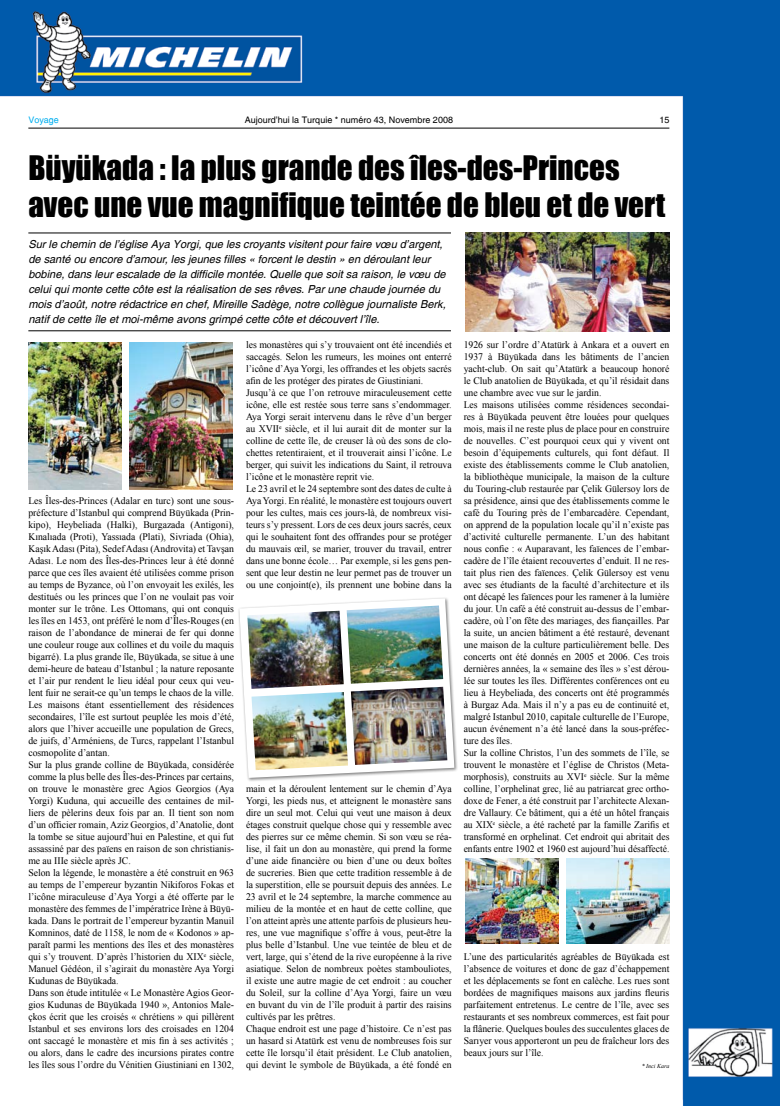
<style>
.page{position:relative;width:780px;height:1106px;background:#fff}
.page>*{position:absolute;margin:0;border:0;box-sizing:border-box;transform-origin:0 0}
.t1{font:31px/37px "Impact";color:#000}
.t2{font:italic 11px/15px "Switzerland";color:#000}
.t3{font:10px/12px "Times New Roman";color:#000}
.t4{font:9px "Switzerland Plain";color:#000}
.t5{font:9px "Switzerland Plain";color:#00aeef}
.t6{font:italic 6px "Times New Roman";color:#000}
</style>
<div class="page">
<img style="left:0;top:0;width:780px;height:1106px">
<hr style="left:28px;top:128px;width:641px;height:1px;background:#000">
<img style="left:465px;top:232px;width:204px;height:99px">
<img style="left:28px;top:342px;width:94px;height:147px">
<img style="left:130px;top:342px;width:102px;height:147px">
<img style="left:465px;top:858px;width:93px;height:85px">
<img style="left:566px;top:858px;width:103px;height:85px">
<hr style="left:28px;top:233px;width:423px;height:1px;background:#000">
<hr style="left:28px;top:330px;width:423px;height:1px;background:#000">
<div style="left:237px;top:596px;width:225px;height:190px;background:#000;opacity:.5"></div>
<svg style="left:239px;top:598px;width:215px;height:180px"></svg>
<img style="left:247px;top:610px;width:97px;height:79px">
<img style="left:346px;top:605px;width:97px;height:78px">
<img style="left:351px;top:686px;width:96px;height:79px">
<img style="left:251px;top:692px;width:97px;height:78px">
<p class="t5" style="left:28px;top:115px;width:32px">Voyage</p>
<p class="t4" style="left:245px;top:115px;width:210px">Aujourd’hui la Turquie * numéro 43, Novembre 2008</p>
<p class="t4" style="left:659px;top:115px;width:12px">15</p>
<h1 class="t1" style="left:28px;top:149px;width:638px">Büyükada : la plus grande des îles-des-Princes avec une vue magnifique teintée de bleu et de vert</h1>
<p class="t2" style="left:28px;top:236px;width:419px">Sur le chemin de l’église Aya Yorgi, que les croyants visitent pour faire vœu d’argent, de santé ou encore d’amour, les jeunes filles « forcent le destin » en déroulant leur bobine, dans leur escalade de la difficile montée. Quelle que soit sa raison, le vœu de celui qui monte cette côte est la réalisation de ses rêves. Par une chaude journée du mois d’août, notre rédactrice en chef, Mireille Sadège, notre collègue journaliste Berk, natif de cette île et moi-même avons grimpé cette côte et découvert l’île.</p>
<p class="t3" style="left:28px;top:494px;width:207px">Les Îles-des-Princes (Adalar en turc) sont une sous&shy;préfecture d’Istanbul qui comprend Büyükada (Prin&shy;kipo), Heybeliada (Halki), Burgazada (Antigoni), Kınalıada (Proti), Yassıada (Plati), Sivriada (Ohia), Kaşık Adası (Pita), Sedef Adası (Androvita) et Tavşan Adası. Le nom des Îles-des-Princes leur à été donné parce que ces îles avaient été utilisées comme prison au temps de Byzance, où l’on envoyait les exilés, les destitués ou les princes que l’on ne voulait pas voir monter sur le trône. Les Ottomans, qui ont conquis les îles en 1453, ont préféré le nom d’Îles-Rouges (en raison de l’abondance de minerai de fer qui donne une couleur rouge aux collines et du voile du maquis bigarré). La plus grande île, Büyükada, se situe à une demi-heure de bateau d’Istanbul ; la nature reposante et l’air pur rendent le lieu idéal pour ceux qui veu&shy;lent fuir ne serait-ce qu’un temps le chaos de la ville.<br>Les maisons étant essentiellement des résidences secondaires, l’île est surtout peuplée les mois d’été, alors que l’hiver accueille une population de Grecs, de juifs, d’Arméniens, de Turcs, rappelant l’Istanbul cosmopolite d’antan.<br>Sur la plus grande colline de Büyükada, considérée comme la plus belle des Îles-des-Princes par certains, on trouve le monastère grec Agios Georgios (Aya Yorgi) Kuduna, qui accueille des centaines de mil&shy;liers de pèlerins deux fois par an. Il tient son nom d’un officier romain, Aziz Georgios, d’Anatolie, dont la tombe se situe aujourd’hui en Palestine, et qui fut assassiné par des païens en raison de son christianis&shy;me au IIIe siècle après JC.<br>Selon la légende, le monastère a été construit en 963 au temps de l’empereur byzantin Nikiforos Fokas et l’icône miraculeuse d’Aya Yorgi a été offerte par le monastère des femmes de l’impératrice Irène à Büyü&shy;kada. Dans le portrait de l’empereur byzantin Manuil Komninos, daté de 1158, le nom de « Kodonos » ap&shy;paraît parmi les mentions des îles et des monastères qui s’y trouvent. D’après l’historien du XIX<sup>e</sup> siècle, Manuel Gédéon, il s’agirait du monastère Aya Yorgi Kudunas de Büyükada.<br>Dans son étude intitulée « Le Monastère Agios Geor&shy;gios Kudunas de Büyükada 1940 », Antonios Male&shy;çkos écrit que les croisés « chrétiens » qui pillèrent Istanbul et ses environs lors des croisades en 1204 ont saccagé le monastère et mis fin à ses activités ; ou alors, dans le cadre des incursions pirates contre les îles sous l’ordre du Vénitien Giustiniani en 1302,</p>
<p class="t3" style="left:246px;top:338px;width:207px">les monastères qui s’y trouvaient ont été incendiés et saccagés. Selon les rumeurs, les moines ont enterré l’icône d’Aya Yorgi, les offrandes et les objets sacrés afin de les protéger des pirates de Giustiniani.<br>Jusqu’à ce que l’on retrouve miraculeusement cette icône, elle est restée sous terre sans s’endommager.<br>Aya Yorgi serait intervenu dans le rêve d’un berger au XVII<sup>e</sup> siècle, et il lui aurait dit de monter sur la colline de cette île, de creuser là où des sons de clo&shy;chettes retentiraient, et il trouverait ainsi l’icône. Le berger, qui suivit les indications du Saint, il retrouva l’icône et le monastère reprit vie.<br>Le 23 avril et le 24 septembre sont des dates de culte à Aya Yorgi. En réalité, le monastère est toujours ouvert pour les cultes, mais ces jours-là, de nombreux visi&shy;teurs s’y pressent. Lors de ces deux jours sacrés, ceux qui le souhaitent font des offrandes pour se protéger du mauvais œil, se marier, trouver du travail, entrer dans une bonne école… Par exemple, si les gens pen&shy;sent que leur destin ne leur permet pas de trouver un ou une conjoint(e), ils prennent une bobine dans la</p>
<p class="t3" style="left:246px;top:782px;width:207px">main et la déroulent lentement sur le chemin d’Aya Yorgi, les pieds nus, et atteignent le monastère sans dire un seul mot. Celui qui veut une maison à deux étages construit quelque chose qui y ressemble avec des pierres sur ce même chemin. Si son vœu se réa&shy;lise, il fait un don au monastère, qui prend la forme d’une aide financière ou bien d’une ou deux boîtes de sucreries. Bien que cette tradition ressemble à de la superstition, elle se poursuit depuis des années. Le 23 avril et le 24 septembre, la marche commence au milieu de la montée et en haut de cette colline, que l’on atteint après une attente parfois de plusieurs heu&shy;res, une vue magnifique s’offre à vous, peut-être la plus belle d’Istanbul. Une vue teintée de bleu et de vert, large, qui s’étend de la rive européenne à la rive asiatique. Selon de nombreux poètes stambouliotes, il existe une autre magie de cet endroit : au coucher du Soleil, sur la colline d’Aya Yorgi, faire un vœu en buvant du vin de l’île produit à partir des raisins cultivés par les prêtres.<br>Chaque endroit est une page d’histoire. Ce n’est pas un hasard si Atatürk est venu de nombreuses fois sur cette île lorsqu’il était président. Le Club anatolien, qui devint le symbole de Büyükada, a été fondé en</p>
<p class="t3" style="left:463px;top:338px;width:207px">1926 sur l’ordre d’Atatürk à Ankara et a ouvert en 1937 à Büyükada dans les bâtiments de l’ancien yacht-club. On sait qu’Atatürk a beaucoup honoré le Club anatolien de Büyükada, et qu’il résidait dans une chambre avec vue sur le jardin.<br>Les maisons utilisées comme résidences secondai&shy;res à Büyükada peuvent être louées pour quelques mois, mais il ne reste plus de place pour en construire de nouvelles. C’est pourquoi ceux qui y vivent ont besoin d’équipements culturels, qui font défaut. Il existe des établissements comme le Club anatolien, la bibliothèque municipale, la maison de la culture du Touring-club restaurée par Çelik Gülersoy lors de sa présidence, ainsi que des établissements comme le café du Touring près de l’embarcadère. Cependant, on apprend de la population locale qu’il n’existe pas d’activité culturelle permanente. L’un des habitant nous confie : « Auparavant, les faïences de l’embar&shy;cadère de l’île étaient recouvertes d’enduit. Il ne res&shy;tait plus rien des faïences. Çelik Gülersoy est venu avec ses étudiants de la faculté d’architecture et ils ont décapé les faïences pour les ramener à la lumière du jour. Un café a été construit au-dessus de l’embar&shy;cadère, où l’on fête des mariages, des fiançailles. Par la suite, un ancien bâtiment a été restauré, devenant une maison de la culture particulièrement belle. Des concerts ont été donnés en 2005 et 2006. Ces trois dernières années, la « semaine des îles » s’est dérou&shy;lée sur toutes les îles. Différentes conférences ont eu lieu à Heybeliada, des concerts ont été programmés à Burgaz Ada. Mais il n’y a pas eu de continuité et, malgré Istanbul 2010, capitale culturelle de l’Europe, aucun événement n’a été lancé dans la sous-préfec&shy;ture des îles.<br>Sur la colline Christos, l’un des sommets de l’île, se trouvent le monastère et l’église de Christos (Meta&shy;morphosis), construits au XVI<sup>e</sup> siècle. Sur la même colline, l’orphelinat grec, lié au patriarcat grec ortho&shy;doxe de Fener, a été construit par l’architecte Alexan&shy;dre Vallaury. Ce bâtiment, qui a été un hôtel français au XIX<sup>e</sup> siècle, a été racheté par la famille Zarifis et transformé en orphelinat. Cet endroit qui abritait des enfants entre 1902 et 1960 est aujourd’hui désaffecté.</p>
<p class="t3" style="left:463px;top:950px;width:207px;text-align:justify">L’une des particularités agréables de Büyükada est l’absence de voitures et donc de gaz d’échappement et les déplacements se font en calèche. Les rues sont bordées de magnifiques maisons aux jardins fleuris parfaitement entretenus. Le centre de l’île, avec ses restaurants et ses nombreux commerces, est fait pour la flânerie. Quelques boules des succulentes glaces de Sarıyer vous apporteront un peu de fraîcheur lors des beaux jours sur l’île.</p>
<p class="t6" style="left:641px;top:1062px;width:29px">* Inci Kara</p>
</div>
